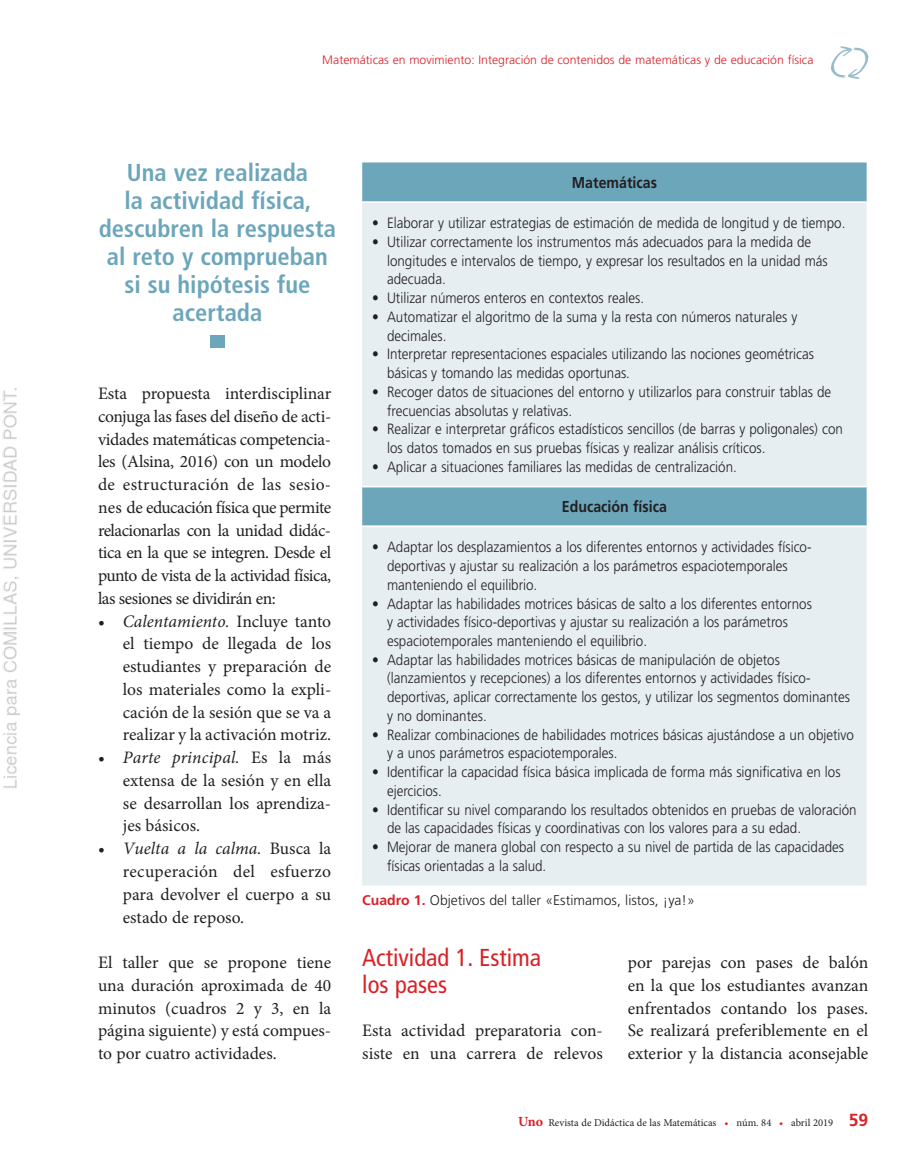
<style>
.page{position:relative;width:918px;height:1166px;background:#fff}
.page>*{position:absolute;margin:0;border:0;box-sizing:border-box;transform-origin:0 0}
.t1{font:700 condensed 42px "Minion Pro";color:#6ca6ba;scale:1.2 1}
.t2{font:700 condensed 24.5px/28px "Frutiger LT Std";color:#6ca6ba;text-align:center}
.t3{font:condensed 24.5px/26.2px "Frutiger LT Std";color:#d92128}
.t4{font:17.5px/22.8px "Minion Pro";letter-spacing:-.005em;color:#231f20;text-align:justify}
.t5{font:700 15.75px "Frutiger LT Std";color:#231f20;scale:.9 1}
.t6{font:300 14.88px/18.7px "Frutiger LT Std";color:#231f20;scale:.9 1}
.t7{font:300 14px "Frutiger LT Std";color:#231f20}
.t8{font:300 12.25px "Frutiger LT Std";color:#d92128}
.t9{font:10.5px "Minion Pro";color:#231f20}
.s1{font-style:italic}
.s2{font-weight:700;color:#d92128}
.s3{font-weight:700;font-size:14px;color:#d92128}
.s4{color:#d92128}
.s5{font-family:"Frutiger LT Std";font-weight:700;font-size:17.5px;color:#d92128}
</style>
<div class="page">
<img style="left:2px;top:46px;width:867px;height:840px">
<p class="t8" style="left:322px;top:53px;width:493px">Matemáticas en movimiento: Integración de contenidos de matemáticas y de educación física</p>
<h2 class="t2" style="left:99px;top:158px;width:239px">Una vez realizada<br>la actividad física, descubren la respuesta al reto y comprueban si su hipótesis fue acertada</h2>
<h1 class="t1" style="left:207px;top:310px;width:19px">■</h1>
<p class="t4" style="left:98px;top:382px;width:235px">Esta propuesta interdisciplinar conjuga las fases del diseño de acti&shy;vidades matemáticas competencia&shy;les (Alsina, 2016) con un modelo de estructuración de las sesio&shy;nes de educación física que permite relacionarlas con la unidad didác&shy;tica en la que se integren. Desde el punto de vista de la actividad física, las sesiones se dividirán en:</p>
<p class="t4" style="left:123px;top:610px;width:210px;text-indent:-25px">• <span class="s1">Calentamiento.</span> Incluye tanto el tiempo de llegada de los estudiantes y preparación de los materiales como la expli&shy;cación de la sesión que se va a realizar y la activación motriz.</p>
<p class="t4" style="left:123px;top:746px;width:210px;text-indent:-25px">• <span class="s1">Parte principal.</span> Es la más extensa de la sesión y en ella se desarrollan los aprendiza&shy;jes básicos.</p>
<p class="t4" style="left:123px;top:837px;width:210px;text-indent:-25px">• <span class="s1">Vuelta a la calma.</span> Busca la recuperación del esfuerzo para devolver el cuerpo a su estado de reposo.</p>
<p class="t4" style="left:98px;top:951px;width:235px">El taller que se propone tiene una duración aproximada de 40 minutos (cuadros 2 y 3, en la página siguiente) y está compues&shy;to por cuatro actividades.</p>
<p class="t5" style="left:572px;top:173px;width:96px">Matemáticas</p>
<p class="t6" style="left:372px;top:214px;width:527px">• Elaborar y utilizar estrategias de estimación de medida de longitud y de tiempo.</p>
<p class="t6" style="left:387px;top:233px;width:491px;text-indent:-15px">• Utilizar correctamente los instrumentos más adecuados para la medida de longitudes e intervalos de tiempo, y expresar los resultados en la unidad más adecuada.</p>
<p class="t6" style="left:372px;top:289px;width:304px">• Utilizar números enteros en contextos reales.</p>
<p class="t6" style="left:387px;top:308px;width:457px;text-indent:-15px">• Automatizar el algoritmo de la suma y la resta con números naturales y decimales.</p>
<p class="t6" style="left:387px;top:345px;width:476px;text-indent:-15px">• Interpretar representaciones espaciales utilizando las nociones geométricas básicas y tomando las medidas oportunas.</p>
<p class="t6" style="left:387px;top:382px;width:495px;text-indent:-15px">• Recoger datos de situaciones del entorno y utilizarlos para construir tablas de frecuencias absolutas y relativas.</p>
<p class="t6" style="left:387px;top:420px;width:508px;text-indent:-15px">• Realizar e interpretar gráficos estadísticos sencillos (de barras y poligonales) con los datos tomados en sus pruebas físicas y realizar análisis críticos.</p>
<p class="t6" style="left:372px;top:457px;width:407px">• Aplicar a situaciones familiares las medidas de centralización.</p>
<p class="t5" style="left:562px;top:498px;width:118px">Educación física</p>
<p class="t6" style="left:387px;top:538px;width:473px;text-indent:-15px">• Adaptar los desplazamientos a los diferentes entornos y actividades físico&shy;deportivas y ajustar su realización a los parámetros espaciotemporales manteniendo el equilibrio.</p>
<p class="t6" style="left:387px;top:594px;width:473px;text-indent:-15px">• Adaptar las habilidades motrices básicas de salto a los diferentes entornos y actividades físico-deportivas y ajustar su realización a los parámetros espaciotemporales manteniendo el equilibrio.</p>
<p class="t6" style="left:387px;top:650px;width:516px;text-indent:-15px">• Adaptar las habilidades motrices básicas de manipulación de objetos (lanzamientos y recepciones) a los diferentes entornos y actividades físico&shy;deportivas, aplicar correctamente los gestos, y utilizar los segmentos dominantes y no dominantes.</p>
<p class="t6" style="left:387px;top:725px;width:520px;text-indent:-15px">• Realizar combinaciones de habilidades motrices básicas ajustándose a un objetivo y a unos parámetros espaciotemporales.</p>
<p class="t6" style="left:387px;top:763px;width:505px;text-indent:-15px">• Identificar la capacidad física básica implicada de forma más significativa en los ejercicios.</p>
<p class="t6" style="left:387px;top:800px;width:523px;text-indent:-15px">• Identificar su nivel comparando los resultados obtenidos en pruebas de valoración de las capacidades físicas y coordinativas con los valores para a su edad.</p>
<p class="t6" style="left:387px;top:838px;width:509px;text-indent:-15px">• Mejorar de manera global con respecto a su nivel de partida de las capacidades físicas orientadas a la salud.</p>
<p class="t7" style="left:362px;top:892px;width:334px"><span class="s2">Cuadro 1.</span> Objetivos del taller «Estimamos, listos, ¡ya!»</p>
<h2 class="t3" style="left:362px;top:945px;width:180px">Actividad 1. Estima los pases</h2>
<p class="t4" style="left:362px;top:1019px;width:242px">Esta actividad preparatoria con&shy;siste en una carrera de relevos</p>
<p class="t4" style="left:628px;top:951px;width:242px">por parejas con pases de balón en la que los estudiantes avanzan enfrentados contando los pases.<br>Se realizará preferiblemente en el exterior y la distancia aconsejable</p>
<p class="t9" style="left:518px;top:1116px;width:352px"><span class="s3">Uno</span> Revista de Didáctica de las Matemáticas <span class="s4">•</span> núm. 84 <span class="s4">•</span> abril 2019 <span class="s5">59</span></p>
</div>
